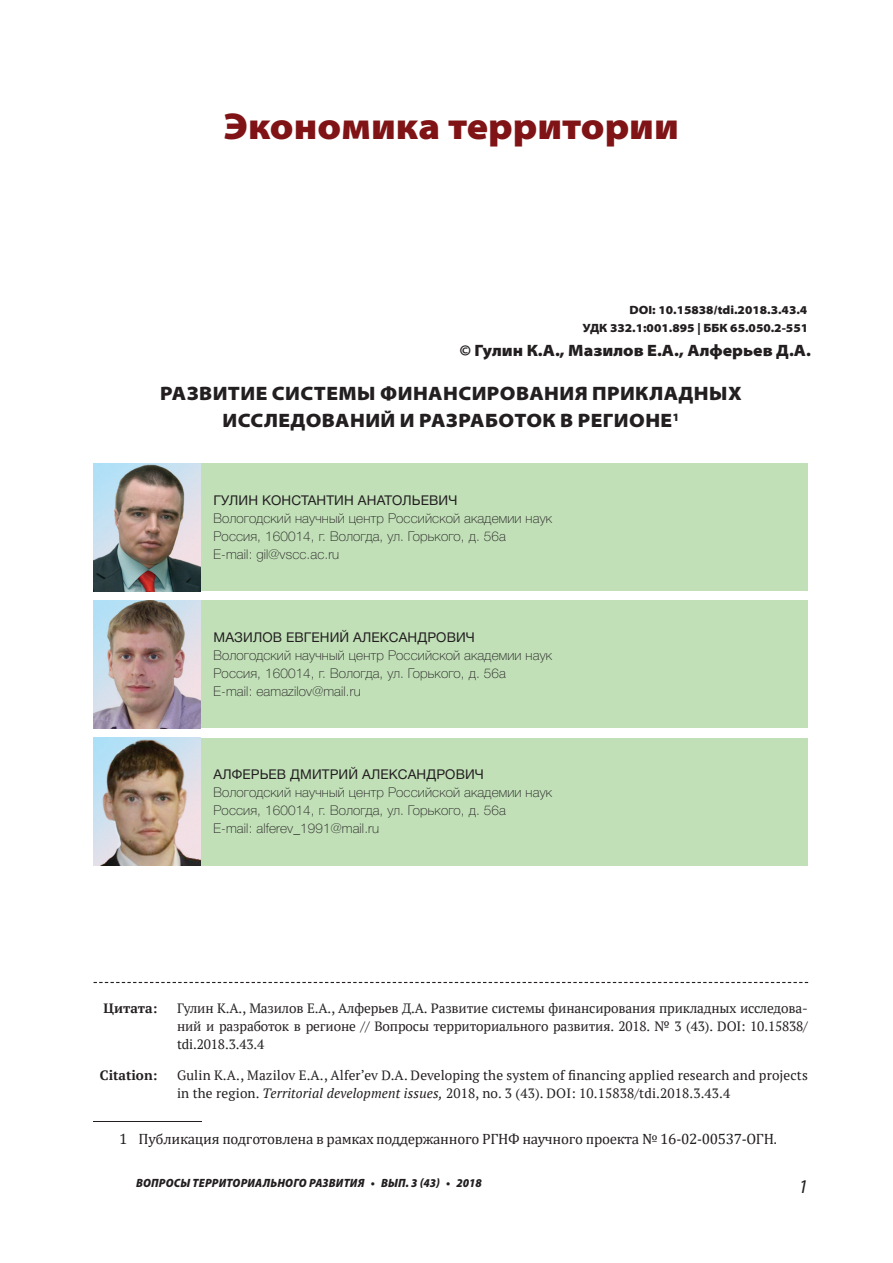
<style>
.page{position:relative;width:893px;height:1263px;background:#fff}
.page>*{position:absolute;margin:0;border:0;box-sizing:border-box;transform-origin:0 0}
.t1{font:900 semi-expanded 37.5px "Myriad Pro";color:#7f1315}
.t2{font:900 semi-expanded 19.5px/27px "Myriad Pro";letter-spacing:.02em;color:#231f20;text-align:center}
.t3{font:italic 19.5px "Myriad Pro";color:#231f20}
.t4{font:900 semi-expanded 16.5px "Myriad Pro";color:#231f20}
.t5{font:15px "Cambria";letter-spacing:-.02em;color:#231f20}
.t6{font:13.5px/18px "PT Serif";letter-spacing:.01em;color:#231f20;text-align:justify}
.t7{font:100 13.5px/18px "Helvetica Neue Cyr";letter-spacing:.01em;color:#231f20}
.t8{font:13.5px "Helvetica Neue Cyr";letter-spacing:.01em;color:#231f20}
.t9{font:700 13.5px "PT Serif";color:#231f20}
.t10{font:900 semi-expanded 12px/18.6px "Myriad Pro";color:#231f20;text-align:right}
.t11{font:italic 900 semi-condensed 12px "Myriad Pro";letter-spacing:.02em;color:#231f20}
.s1{font-style:italic}
</style>
<div class="page">
<div style="left:94px;top:463px;width:714px;height:128px;background:#c1e0b8"></div>
<div style="left:94px;top:601px;width:714px;height:127px;background:#c1e0b8"></div>
<div style="left:94px;top:738px;width:714px;height:127px;background:#c1e0b8"></div>
<img style="left:93px;top:463px;width:108px;height:128px">
<img style="left:93px;top:600px;width:108px;height:128px">
<img style="left:94px;top:738px;width:107px;height:127px">
<hr style="left:94px;top:1121px;width:108px;height:1px;background:#231f20">
<svg style="left:94px;top:982px;width:714px;height:1px"></svg>
<h1 class="t1" style="left:223px;top:112px;width:457px">Экономика территории</h1>
<p class="t10" style="left:583px;top:301px;width:227px">DOI: 10.15838/tdi.2018.3.43.4<br>УДК 332.1:001.895 | ББК 65.050.2-551</p>
<p class="t4" style="left:460px;top:345px;width:353px">© Гулин К.А., Мазилов Е.А., Алферьев Д.А.</p>
<h2 class="t2" style="left:160px;top:382px;width:583px">РАЗВИТИЕ СИСТЕМЫ ФИНАНСИРОВАНИЯ ПРИКЛАДНЫХ<br>ИССЛЕДОВАНИЙ И РАЗРАБОТОК В РЕГИОНЕ<sup>1</sup></h2>
<p class="t8" style="left:213px;top:495px;width:245px">ГУЛИН КОНСТАНТИН АНАТОЛЬЕВИЧ</p>
<p class="t7" style="left:213px;top:510px;width:340px">Вологодский научный центр Российской академии наук<br>Россия, 160014, г. Вологда, ул. Горького, д. 56а<br>E-mail: gil@vscc.ac.ru</p>
<p class="t8" style="left:213px;top:632px;width:263px">МАЗИЛОВ ЕВГЕНИЙ АЛЕКСАНДРОВИЧ</p>
<p class="t7" style="left:213px;top:648px;width:340px">Вологодский научный центр Российской академии наук<br>Россия, 160014, г. Вологда, ул. Горького, д. 56а<br>E-mail: eamazilov@mail.ru</p>
<p class="t8" style="left:213px;top:770px;width:272px">АЛФЕРЬЕВ ДМИТРИЙ АЛЕКСАНДРОВИЧ</p>
<p class="t7" style="left:213px;top:785px;width:340px">Вологодский научный центр Российской академии наук<br>Россия, 160014, г. Вологда, ул. Горького, д. 56а<br>E-mail: alferev_1991@mail.ru</p>
<p class="t9" style="left:103px;top:999px;width:55px">Цитата:</p>
<p class="t9" style="left:100px;top:1066px;width:59px">Citation:</p>
<p class="t6" style="left:177px;top:999px;width:632px">Гулин К.А., Мазилов Е.А., Алферьев Д.А. Развитие системы финансирования прикладных исследова&shy;ний и разработок в регионе // Вопросы территориального развития. 2018. № 3 (43). DOI: 10.15838/ tdi.2018.3.43.4</p>
<p class="t6" style="left:177px;top:1066px;width:632px">Gulin K.A., Mazilov E.A., Alfer’ev D.A. Developing the system of financing applied research and projects in the region. <span class="s1">Territorial development issues,</span> 2018, no. 3 (43). DOI: 10.15838/tdi.2018.3.43.4</p>
<p class="t5" style="left:119px;top:1130px;width:659px">1 Публикация подготовлена в рамках поддержанного РГНФ научного проекта № 16-02-00537-ОГН.</p>
<p class="t11" style="left:136px;top:1178px;width:347px">ВОПРОСЫ ТЕРРИТОРИАЛЬНОГО РАЗВИТИЯ • ВЫП. 3 (43) • 2018</p>
<h2 class="t3" style="left:798px;top:1178px;width:11px">1</h2>
</div>
